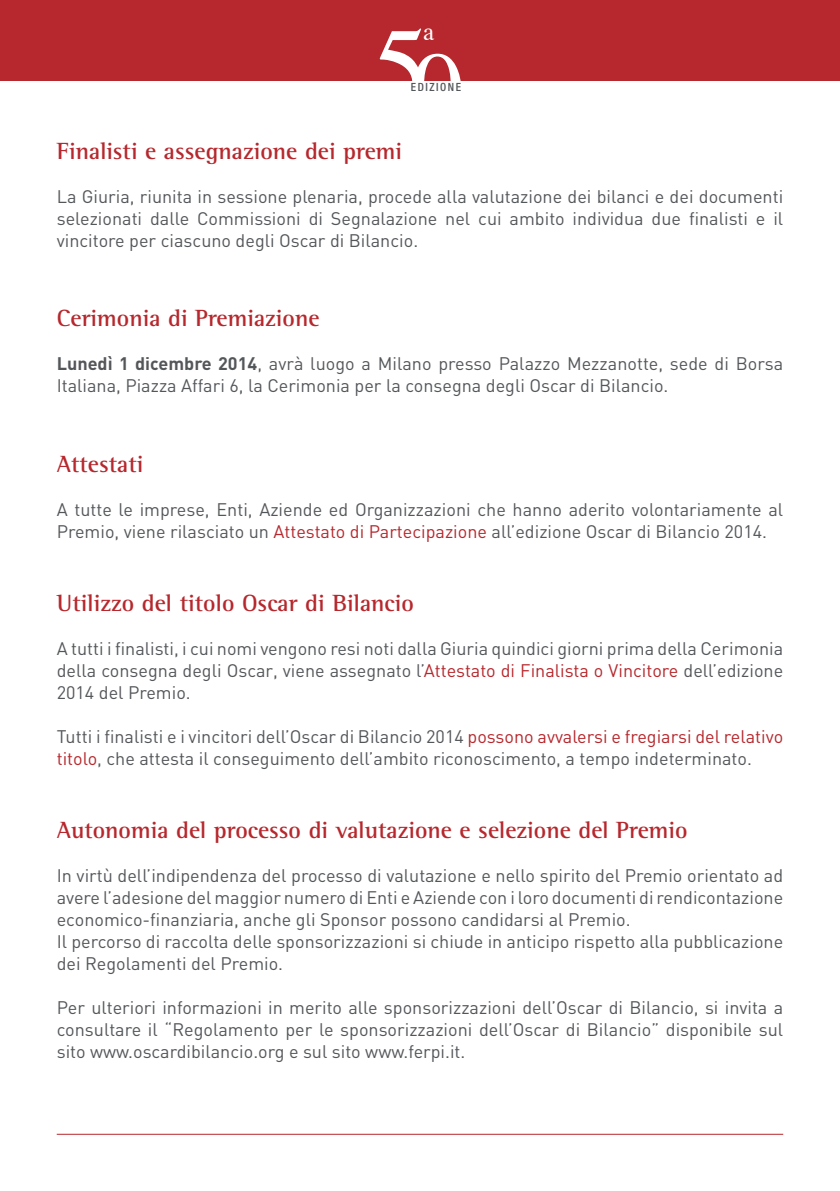
<style>
.page{position:relative;width:840px;height:1191px;background:#fff}
.page>*{position:absolute;margin:0;border:0;box-sizing:border-box;transform-origin:0 0}
.t1{font:25.4px "Times";color:#fff}
._01_Paragrafo_Red{font:700 24px "Rotis Semi Serif Std";color:#b6282d}
._02_Testo{font:18px/22px "DIN";color:#54575a;text-align:justify}
.t2{font:500 condensed 11.4px "Helvetica Neue LT Std";letter-spacing:.14em;color:#54575a}
.s1{font-weight:700}
.s2{color:#b6282d}
</style>
<div class="page">
<div style="left:0;top:0;width:839px;height:81px;background:#b6282d"></div>
<svg style="left:379px;top:28px;width:82px;height:53px"></svg>
<hr style="left:57px;top:1133px;width:725px;height:1px;background:#b6282d">
<h1 class="t1" style="left:423px;top:8px;width:13px">a</h1>
<p class="t2" style="left:410px;top:80px;width:52px">EDIZIONE</p>
<p class="_01_Paragrafo_Red" style="left:57px;top:136px;width:346px">Finalisti e assegnazione dei premi</p>
<p class="_02_Testo" style="left:57px;top:185px;width:727px">La Giuria, riunita in sessione plenaria, procede alla valutazione dei bilanci e dei documenti selezionati dalle Commissioni di Segnalazione nel cui ambito individua due finalisti e il vincitore per ciascuno degli Oscar di Bilancio.</p>
<p class="_01_Paragrafo_Red" style="left:57px;top:304px;width:264px">Cerimonia di Premiazione</p>
<p class="_02_Testo" style="left:57px;top:352px;width:727px"><span class="s1">Lunedì 1 dicembre 2014</span>, avrà luogo a Milano presso Palazzo Mezzanotte, sede di Borsa<br>Italiana, Piazza Affari 6, la Cerimonia per la consegna degli Oscar di Bilancio.</p>
<p class="_01_Paragrafo_Red" style="left:57px;top:449px;width:88px">Attestati</p>
<p class="_02_Testo" style="left:57px;top:498px;width:727px">A tutte le imprese, Enti, Aziende ed Organizzazioni che hanno aderito volontariamente al<br>Premio, viene rilasciato un <span class="s2">Attestato di Partecipazione</span> all’edizione Oscar di Bilancio 2014.</p>
<p class="_01_Paragrafo_Red" style="left:57px;top:588px;width:358px">Utilizzo del titolo Oscar di Bilancio</p>
<p class="_02_Testo" style="left:57px;top:637px;width:727px">A tutti i finalisti, i cui nomi vengono resi noti dalla Giuria quindici giorni prima della Cerimonia della consegna degli Oscar, viene assegnato l’<span class="s2">Attestato di Finalista o Vincitore</span> dell’edizione 2014 del Premio.</p>
<p class="_02_Testo" style="left:57px;top:725px;width:727px">Tutti i finalisti e i vincitori dell’Oscar di Bilancio 2014 <span class="s2">possono avvalersi e fregiarsi del relativo titolo</span>, che attesta il conseguimento dell’ambito riconoscimento, a tempo indeterminato.</p>
<p class="_01_Paragrafo_Red" style="left:57px;top:815px;width:632px">Autonomia del processo di valutazione e selezione del Premio</p>
<p class="_02_Testo" style="left:57px;top:864px;width:727px">In virtù dell’indipendenza del processo di valutazione e nello spirito del Premio orientato ad avere l’adesione del maggior numero di Enti e Aziende con i loro documenti di rendicontazione economico-finanziaria, anche gli Sponsor possono candidarsi al Premio.</p>
<p class="_02_Testo" style="left:57px;top:930px;width:727px">Il percorso di raccolta delle sponsorizzazioni si chiude in anticipo rispetto alla pubblicazione dei Regolamenti del Premio.</p>
<p class="_02_Testo" style="left:57px;top:996px;width:727px">Per ulteriori informazioni in merito alle sponsorizzazioni dell’Oscar di Bilancio, si invita a consultare il “Regolamento per le sponsorizzazioni dell’Oscar di Bilancio” disponibile sul sito www.oscardibilancio.org e sul sito www.ferpi.it.</p>
</div>
